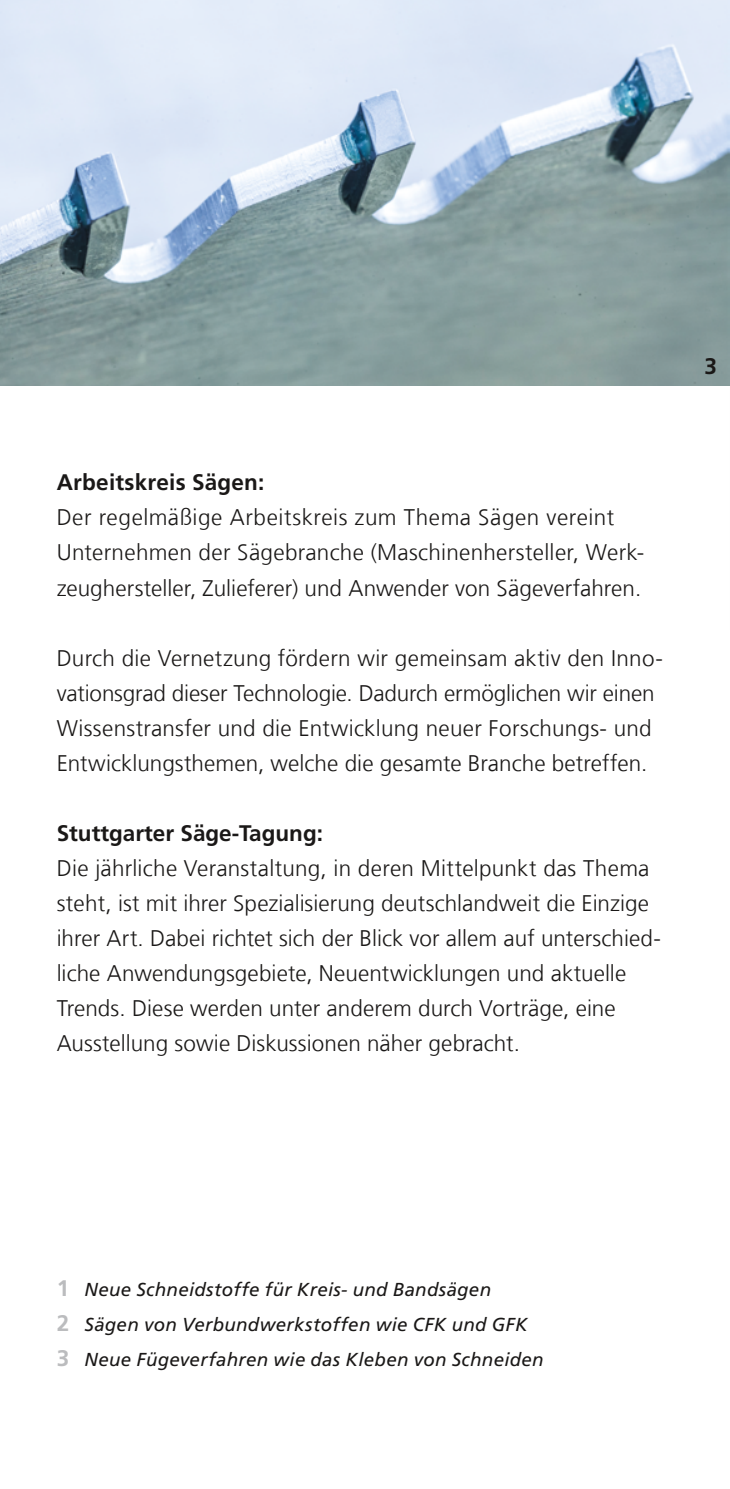
<style>
.page{position:relative;width:730px;height:1489px;background:#fff}
.page>*{position:absolute;margin:0;border:0;box-sizing:border-box;transform-origin:0 0}
.t1{font:300 22.5px/35px "Frutiger LT Com";letter-spacing:.005em;color:#1a1817}
.t2{font:700 22.5px "Frutiger LT Com";color:#1a1817}
.t3{font:italic 18.75px/35px "Frutiger LT Com";letter-spacing:.015em;color:#1a1817}
.s1{font-weight:700;font-style:normal;font-size:22.5px;color:#bbbcbe}
</style>
<div class="page">
<hr style="left:729px;top:385px;width:1px;height:245px;background:#006e91">
<img style="left:0;top:0;width:730px;height:385px">
<p class="t2" style="left:57px;top:469px;width:209px">Arbeitskreis Sägen:</p>
<p class="t1" style="left:57px;top:500px;width:589px">Der regelmäßige Arbeitskreis zum Thema Sägen vereint<br>Unternehmen der Sägebranche (Maschinenhersteller, Werk&shy;zeughersteller, Zulieferer) und Anwender von Sägeverfahren.</p>
<p class="t1" style="left:57px;top:640px;width:608px">Durch die Vernetzung fördern wir gemeinsam aktiv den Inno&shy;vationsgrad dieser Technologie. Dadurch ermöglichen wir einen Wissenstransfer und die Entwicklung neuer Forschungs- und Entwicklungsthemen, welche die gesamte Branche betreffen.</p>
<p class="t2" style="left:57px;top:819px;width:268px">Stuttgarter Säge-Tagung:</p>
<p class="t1" style="left:57px;top:850px;width:606px">Die jährliche Veranstaltung, in deren Mittelpunkt das Thema steht, ist mit ihrer Spezialisierung deutschlandweit die Einzige ihrer Art. Dabei richtet sich der Blick vor allem auf unterschied&shy;liche Anwendungsgebiete, Neuentwicklungen und aktuelle Trends. Diese werden unter anderem durch Vorträge, eine Ausstellung sowie Diskussionen näher gebracht.</p>
<p class="t2" style="left:704px;top:353px;width:14px">3</p>
<p class="t3" style="left:57px;top:1271px;width:488px"><span class="s1">1</span> Neue Schneidstoffe für Kreis- und Bandsägen<br><span class="s1">2</span> Sägen von Verbundwerkstoffen wie CFK und GFK<br><span class="s1">3</span> Neue Fügeverfahren wie das Kleben von Schneiden</p>
</div>
